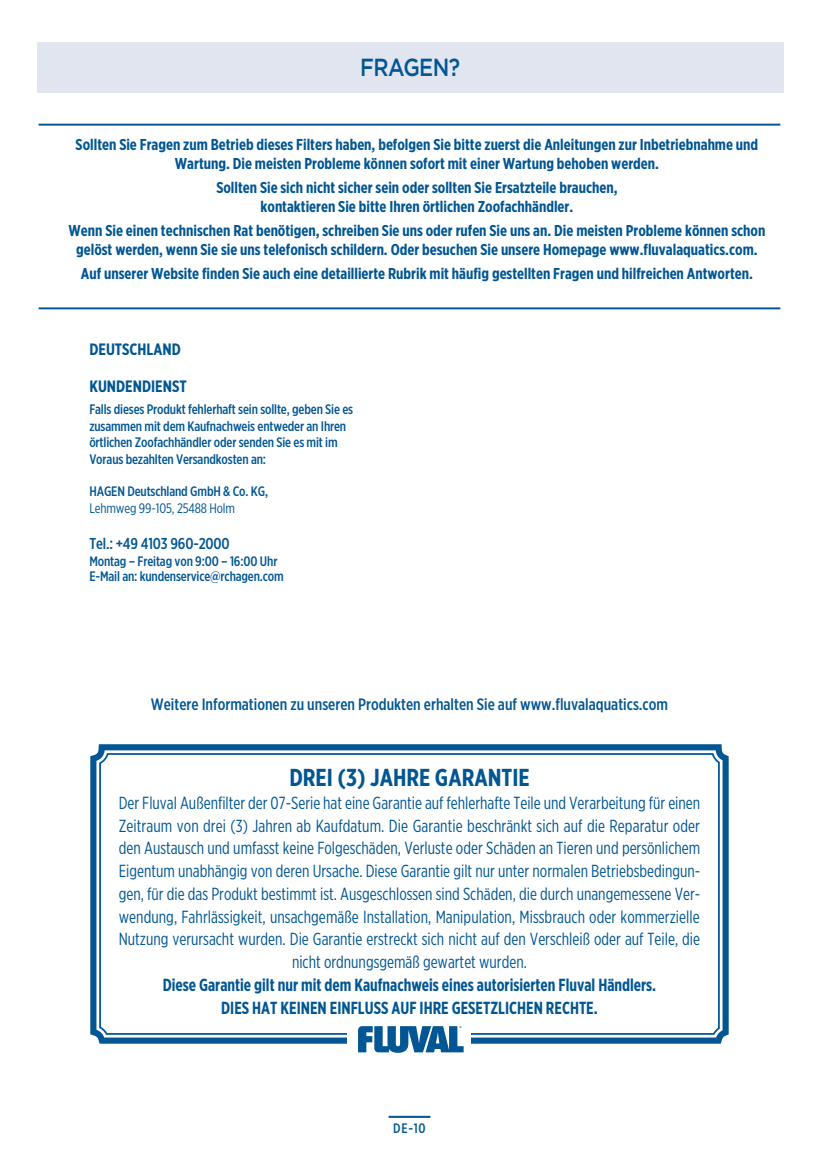
<style>
.page{position:relative;width:819px;height:1166px;background:#fff}
.page>*{position:absolute;margin:0;border:0;box-sizing:border-box;transform-origin:0 0}
.t1{font:500 24.68px "Gotham";letter-spacing:-.025em;color:#015693;scale:.85 1}
.t2{font:700 24.5px "Gotham X Narrow";color:#015693}
.t3{font:17.5px/22.8px "Gotham X Narrow";color:#015693;text-align:center;scale:.94 1}
.t4{font:700 17.5px "Gotham X Narrow";color:#015693;scale:.94 1}
.regular_body_text{font:500 16.45px "Gotham X Narrow";color:#015693}
.new_subhead{font:700 16.45px "Gotham X Narrow";color:#015693}
.regular_body_text-2{font:700 15.75px/18.6px "Gotham X Narrow";color:#015693;text-align:center}
.t5{font:500 15.75px "Gotham X Narrow";letter-spacing:-.01em;color:#015693}
.t6{font:500 13.65px/16.4px "Gotham X Narrow";letter-spacing:-.01em;color:#015693}
.s1{font-weight:400}
</style>
<div class="page">
<div style="left:37px;top:42px;width:746px;height:51px;background:#e1e5f0"></div>
<svg style="left:91px;top:744px;width:637px;height:299px;fill:#015693"></svg>
<svg style="left:99px;top:753px;width:620px;height:282px"></svg>
<div style="left:348px;top:1020px;width:123px;height:41px;background:#fff"></div>
<svg style="left:358px;top:1026px;width:105px;height:27px"></svg>
<hr style="left:388px;top:1116px;width:42px;height:2px;background:#015693">
<hr style="left:39px;top:124px;width:741px;height:2px;background:#015693">
<hr style="left:39px;top:307px;width:741px;height:2px;background:#015693">
<p class="t1" style="left:360px;top:54px;width:119px">FRAGEN?</p>
<p class="regular_body_text-2" style="left:76px;top:135px;width:684px">Sollten Sie Fragen zum Betrieb dieses Filters haben, befolgen Sie bitte zuerst die Anleitungen zur Inbetriebnahme und<br>Wartung. Die meisten Probleme können sofort mit einer Wartung behoben werden.</p>
<p class="regular_body_text-2" style="left:216px;top:178px;width:402px">Sollten Sie sich nicht sicher sein oder sollten Sie Ersatzteile brauchen, kontaktieren Sie bitte Ihren örtlichen Zoofachhändler.</p>
<p class="regular_body_text-2" style="left:68px;top:221px;width:698px">Wenn Sie einen technischen Rat benötigen, schreiben Sie uns oder rufen Sie uns an. Die meisten Probleme können schon gelöst werden, wenn Sie sie uns telefonisch schildern. Oder besuchen Sie unsere Homepage www.fluvalaquatics.com.</p>
<p class="regular_body_text-2" style="left:81px;top:264px;width:673px">Auf unserer Website finden Sie auch eine detaillierte Rubrik mit häufig gestellten Fragen und hilfreichen Antworten.</p>
<p class="new_subhead" style="left:89px;top:339px;width:93px">DEUTSCHLAND</p>
<p class="new_subhead" style="left:89px;top:376px;width:99px">KUNDENDIENST</p>
<p class="t6" style="left:89px;top:401px;width:265px">Falls dieses Produkt fehlerhaft sein sollte, geben Sie es zusammen mit dem Kaufnachweis entweder an Ihren örtlichen Zoofachhändler oder senden Sie es mit im Voraus bezahlten Versandkosten an:</p>
<p class="t6" style="left:89px;top:482px;width:180px;line-height:17.5px">HAGEN Deutschland GmbH &amp; Co. KG,<br><span class="s1">Lehmweg 99-105, 25488 Holm</span></p>
<p class="t5" style="left:89px;top:534px;width:142px">Tel.: +49 4103 960-2000</p>
<p class="t6" style="left:89px;top:553px;width:196px;line-height:15.8px">Montag – Freitag von 9:00 – 16:00 Uhr<br>E-Mail an: kundenservice@rchagen.com</p>
<p class="regular_body_text" style="left:151px;top:694px;width:519px">Weitere Informationen zu unseren Produkten erhalten Sie auf www.fluvalaquatics.com</p>
<p class="t2" style="left:289px;top:762px;width:242px">DREI (3) JAHRE GARANTIE</p>
<p class="t3" style="left:119px;top:791px;width:620px">Der Fluval Außenfilter der 07-Serie hat eine Garantie auf fehlerhafte Teile und Verarbeitung für einen Zeitraum von drei (3) Jahren ab Kaufdatum. Die Garantie beschränkt sich auf die Reparatur oder den Austausch und umfasst keine Folgeschäden, Verluste oder Schäden an Tieren und persönlichem Eigentum unabhängig von deren Ursache. Diese Garantie gilt nur unter normalen Betriebsbedingun&shy;gen, für die das Produkt bestimmt ist. Ausgeschlossen sind Schäden, die durch unangemessene Ver&shy;wendung, Fahrlässigkeit, unsachgemäße Installation, Manipulation, Missbrauch oder kommerzielle Nutzung verursacht wurden. Die Garantie erstreckt sich nicht auf den Verschleiß oder auf Teile, die nicht ordnungsgemäß gewartet wurden.</p>
<p class="t4" style="left:163px;top:974px;width:526px">Diese Garantie gilt nur mit dem Kaufnachweis eines autorisierten Fluval Händlers.</p>
<p class="t4" style="left:221px;top:997px;width:402px">DIES HAT KEINEN EINFLUSS AUF IHRE GESETZLICHEN RECHTE.</p>
<p class="t6" style="left:393px;top:1119px;width:34px">DE-10</p>
</div>
